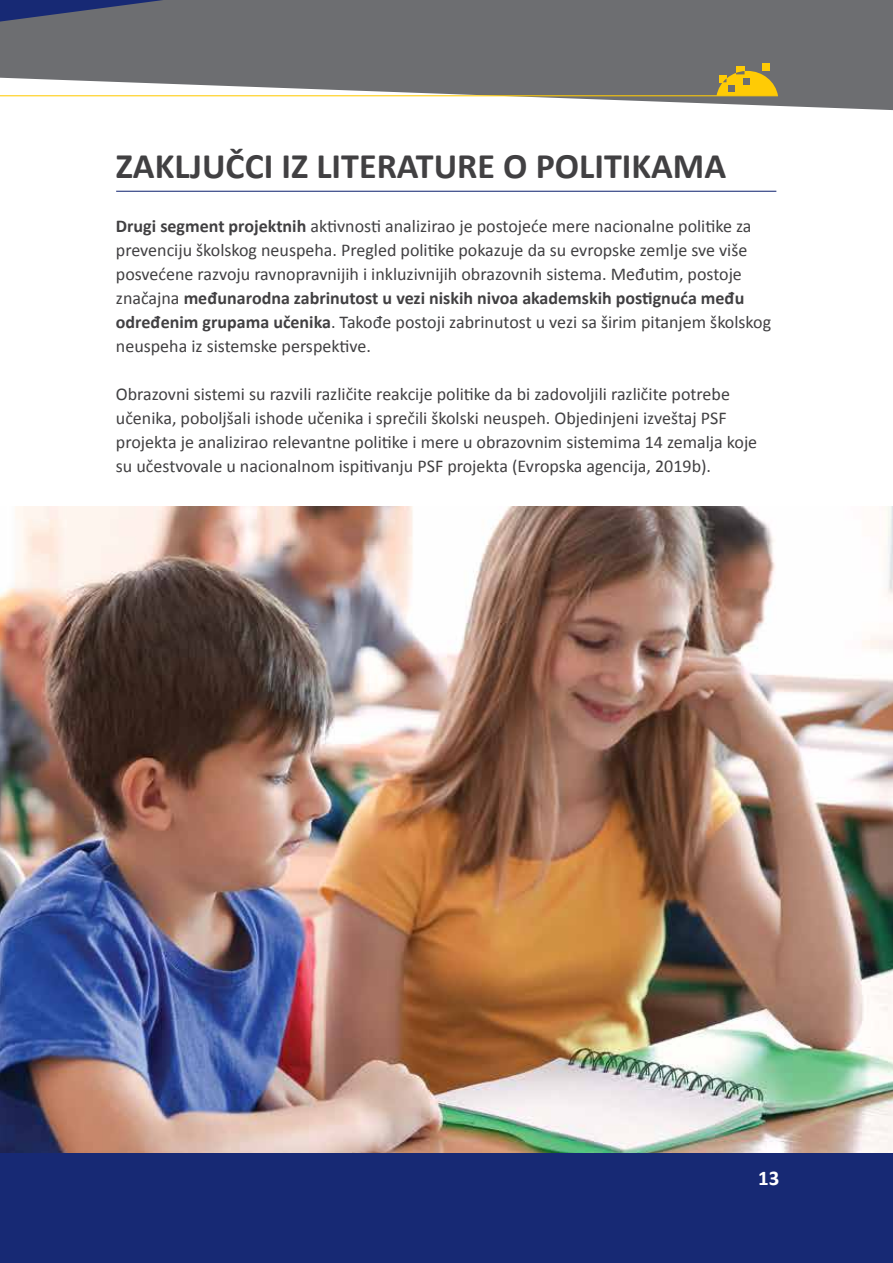
<style>
.page{position:relative;width:893px;height:1263px;background:#fff}
.page>*{position:absolute;margin:0;border:0;box-sizing:border-box;transform-origin:0 0}
.t1{font:700 36px "Calibri";color:#414042}
.t2{font:700 21px "Calibri";color:#fff}
.t3{font:18px/24px "Calibri";color:#414042}
.s1{font-weight:700}
</style>
<div class="page">
<hr style="left:116px;top:191px;width:660px;height:1px;background:#172974">
<svg style="left:0;top:0;width:893px;height:110px;background:#838385"></svg>
<svg style="left:0;top:0;width:164px;height:22px;background:#424c72"></svg>
<hr style="left:0;top:95px;width:778px;height:1px;background:#ffcb05">
<div style="left:762px;top:63px;width:8px;height:7px;background:#ffcb05"></div>
<div style="left:736px;top:66px;width:8px;height:8px;background:#ffcb05"></div>
<svg style="left:716px;top:71px;width:62px;height:25px;background:#d3af24"></svg>
<img style="left:0;top:507px;width:893px;height:647px">
<div style="left:0;top:1154px;width:893px;height:109px;background:#172974"></div>
<h1 class="t1" style="left:116px;top:144px;width:612px">ZAKLJUČCI IZ LITERATURE O POLITIKAMA</h1>
<p class="t3" style="left:116px;top:213px;width:657px"><span class="s1">Drugi segment projektnih</span> aktivnosti analizirao je postojeće mere nacionalne politike za prevenciju školskog neuspeha. Pregled politike pokazuje da su evropske zemlje sve više posvećene razvoju ravnopravnijih i inkluzivnijih obrazovnih sistema. Međutim, postoje značajna <span class="s1">međunarodna zabrinutost u vezi niskih nivoa akademskih postignuća među određenim grupama učenika</span>. Takođe postoji zabrinutost u vezi sa širim pitanjem školskog neuspeha iz sistemske perspektive.</p>
<p class="t3" style="left:116px;top:381px;width:643px">Obrazovni sistemi su razvili različite reakcije politike da bi zadovoljili različite potrebe učenika, poboljšali ishode učenika i sprečili školski neuspeh. Objedinjeni izveštaj PSF projekta je analizirao relevantne politike i mere u obrazovnim sistemima 14 zemalja koje su učestvovale u nacionalnom ispitivanju PSF projekta (Evropska agencija, 2019b).</p>
<p class="t2" style="left:758px;top:1165px;width:23px">13</p>
</div>
